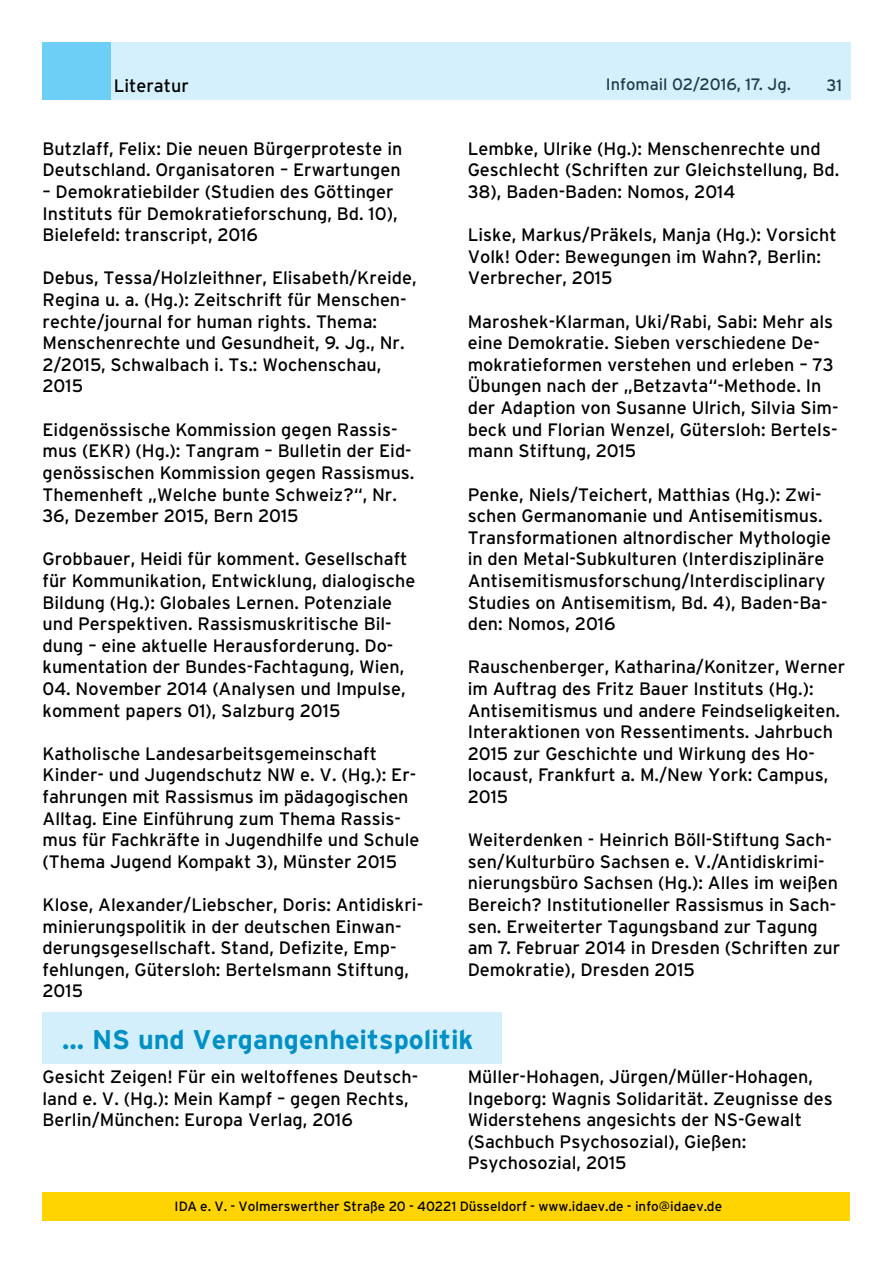
<style>
.page{position:relative;width:893px;height:1263px;background:#fff}
.page>*{position:absolute;margin:0;border:0;box-sizing:border-box;transform-origin:0 0}
.t1{font:700 27px "Interstate";color:#0090c6}
.t2{font:18px/21.6px "Interstate";color:#000}
.t3{font:16.5px "Interstate";color:#000}
.t4{font:13.5px "Interstate";color:#000}
</style>
<div class="page">
<div style="left:43px;top:1192px;width:807px;height:28px;background:#ffd400"></div>
<div style="left:91px;top:43px;width:759px;height:57px;background:#d3f0fc"></div>
<div style="left:43px;top:43px;width:68px;height:57px;background:#6dcff6"></div>
<div style="left:43px;top:1012px;width:459px;height:51px;background:#d4effc"></div>
<p class="t2" style="left:114px;top:74px;width:77px">Literatur</p>
<p class="t3" style="left:606px;top:75px;width:187px">Infomail 02/2016, 17. Jg.</p>
<p class="t3" style="left:826px;top:76px;width:17px">31</p>
<p class="t2" style="left:43px;top:138px;width:361px">Butzlaff, Felix: Die neuen Bürgerproteste in<br>Deutschland. Organisatoren – Erwartungen</p>
<p class="t2" style="left:43px;top:181px;width:357px">– Demokratiebilder (Studien des Göttinger<br>Instituts für Demokratieforschung, Bd. 10),<br>Bielefeld: transcript, 2016</p>
<p class="t2" style="left:43px;top:267px;width:376px">Debus, Tessa/Holzleithner, Elisabeth/Kreide, Regina u. a. (Hg.): Zeitschrift für Menschen&shy;rechte/journal for human rights. Thema:<br>Menschenrechte und Gesundheit, 9. Jg., Nr.<br>2/2015, Schwalbach i. Ts.: Wochenschau, 2015</p>
<p class="t2" style="left:43px;top:418px;width:373px">Eidgenössische Kommission gegen Rassis&shy;mus (EKR) (Hg.): Tangram – Bulletin der Eid&shy;genössischen Kommission gegen Rassismus.<br>Themenheft „Welche bunte Schweiz?“, Nr.<br>36, Dezember 2015, Bern 2015</p>
<p class="t2" style="left:43px;top:548px;width:374px">Grobbauer, Heidi für komment. Gesellschaft für Kommunikation, Entwicklung, dialogische Bildung (Hg.): Globales Lernen. Potenziale und Perspektiven. Rassismuskritische Bil&shy;dung – eine aktuelle Herausforderung. Do&shy;kumentation der Bundes-Fachtagung, Wien,</p>
<p class="t2" style="left:43px;top:678px;width:365px">04. November 2014 (Analysen und Impulse, komment papers 01), Salzburg 2015</p>
<p class="t2" style="left:43px;top:742px;width:378px">Katholische Landesarbeitsgemeinschaft Kinder- und Jugendschutz NW e. V. (Hg.): Er&shy;fahrungen mit Rassismus im pädagogischen Alltag. Eine Einführung zum Thema Rassis&shy;mus für Fachkräfte in Jugendhilfe und Schule (Thema Jugend Kompakt 3), Münster 2015</p>
<p class="t2" style="left:43px;top:894px;width:382px">Klose, Alexander/Liebscher, Doris: Antidiskri&shy;minierungspolitik in der deutschen Einwan&shy;derungsgesellschaft. Stand, Defizite, Emp&shy;fehlungen, Gütersloh: Bertelsmann Stiftung, 2015</p>
<p class="t2" style="left:468px;top:138px;width:373px">Lembke, Ulrike (Hg.): Menschenrechte und<br>Geschlecht (Schriften zur Gleichstellung, Bd.<br>38), Baden-Baden: Nomos, 2014</p>
<p class="t2" style="left:468px;top:224px;width:370px">Liske, Markus/Präkels, Manja (Hg.): Vorsicht<br>Volk! Oder: Bewegungen im Wahn?, Berlin:<br>Verbrecher, 2015</p>
<p class="t2" style="left:468px;top:310px;width:372px">Maroshek-Klarman, Uki/Rabi, Sabi: Mehr als eine Demokratie. Sieben verschiedene De&shy;mokratieformen verstehen und erleben – 73<br>Übungen nach der „Betzavta“-Methode. In der Adaption von Susanne Ulrich, Silvia Sim&shy;beck und Florian Wenzel, Gütersloh: Bertels&shy;mann Stiftung, 2015</p>
<p class="t2" style="left:468px;top:483px;width:365px">Penke, Niels/Teichert, Matthias (Hg.): Zwi&shy;schen Germanomanie und Antisemitismus.<br>Transformationen altnordischer Mythologie in den Metal-Subkulturen (Interdisziplinäre Antisemitismusforschung/Interdisciplinary Studies on Antisemitism, Bd. 4), Baden-Ba&shy;den: Nomos, 2016</p>
<p class="t2" style="left:468px;top:656px;width:379px">Rauschenberger, Katharina/Konitzer, Werner im Auftrag des Fritz Bauer Instituts (Hg.):<br>Antisemitismus und andere Feindseligkeiten.<br>Interaktionen von Ressentiments. Jahrbuch 2015 zur Geschichte und Wirkung des Ho&shy;locaust, Frankfurt a. M./New York: Campus, 2015</p>
<p class="t2" style="left:468px;top:829px;width:374px">Weiterdenken - Heinrich Böll-Stiftung Sach&shy;sen/Kulturbüro Sachsen e. V./Antidiskrimi&shy;nierungsbüro Sachsen (Hg.): Alles im weißen Bereich? Institutioneller Rassismus in Sach&shy;sen. Erweiterter Tagungsband zur Tagung am 7. Februar 2014 in Dresden (Schriften zur Demokratie), Dresden 2015</p>
<h1 class="t1" style="left:62px;top:1024px;width:413px">... NS und Vergangenheitspolitik</h1>
<p class="t2" style="left:43px;top:1066px;width:377px">Gesicht Zeigen! Für ein weltoffenes Deutsch&shy;land e. V. (Hg.): Mein Kampf – gegen Rechts,<br>Berlin/München: Europa Verlag, 2016</p>
<p class="t2" style="left:468px;top:1066px;width:366px">Müller-Hohagen, Jürgen/Müller-Hohagen, Ingeborg: Wagnis Solidarität. Zeugnisse des Widerstehens angesichts der NS-Gewalt (Sachbuch Psychosozial), Gießen:<br>Psychosozial, 2015</p>
<p class="t4" style="left:175px;top:1198px;width:549px">IDA e. V. - Volmerswerther Straße 20 - 40221 Düsseldorf - www.idaev.de - info@idaev.de</p>
</div>
